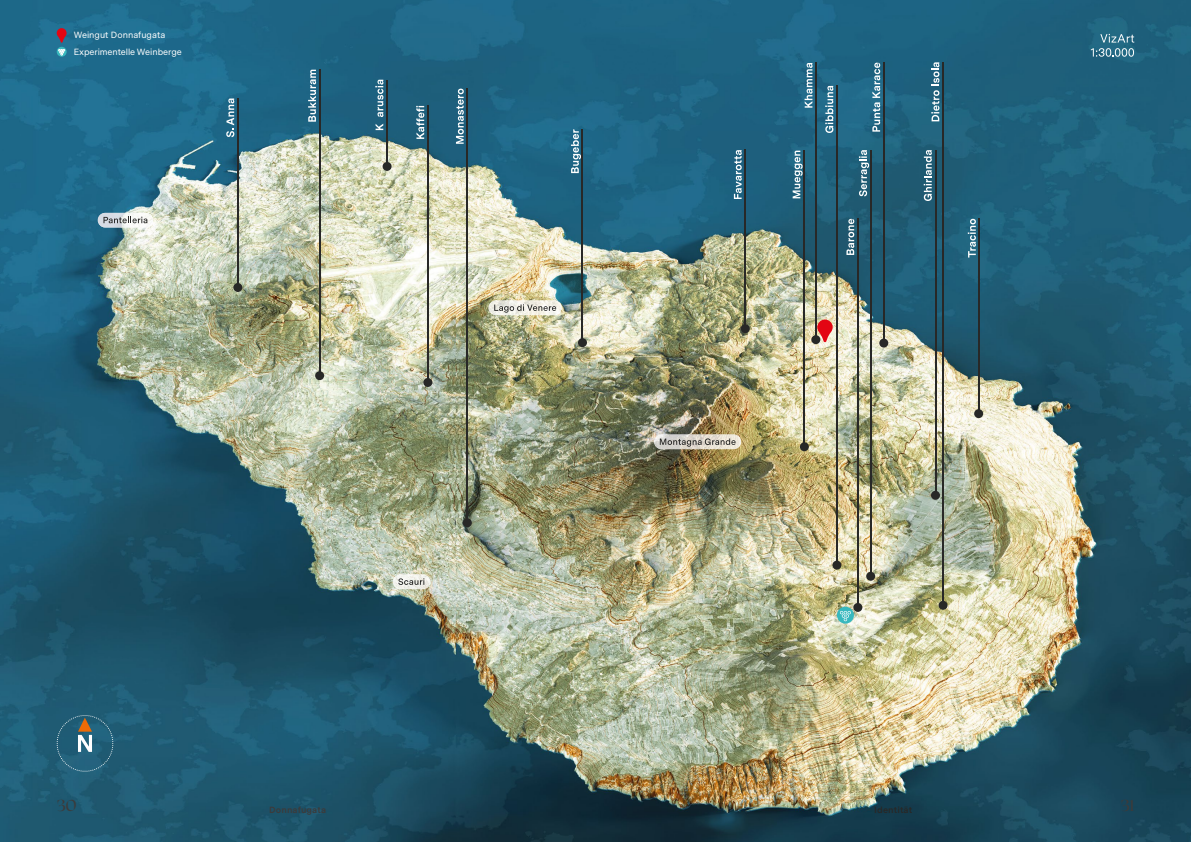
<style>
.page{position:relative;width:1191px;height:842px;background:#fff}
.page>*{position:absolute;margin:0;border:0;box-sizing:border-box;transform-origin:0 0}
.t1{font:500 16px "Ogg";color:#3c3b3b}
.t2{font:9px/17.2px "Messina Sans";color:#fff}
.t3{font:700 9px "Messina Sans";letter-spacing:.01em;color:#3c3b3b}
.t4{font:700 9px "Messina Sans";letter-spacing:.01em;color:#282827}
</style>
<div class="page">
<img style="left:0;top:0;width:1191px;height:842px">
<svg style="left:226px;top:99px;width:8px;height:38px"></svg>
<svg style="left:375px;top:124px;width:8px;height:6px"></svg>
<svg style="left:375px;top:80px;width:8px;height:37px"></svg>
<svg style="left:416px;top:106px;width:8px;height:33px"></svg>
<svg style="left:456px;top:89px;width:8px;height:55px"></svg>
<svg style="left:571px;top:129px;width:10px;height:44px"></svg>
<svg style="left:734px;top:150px;width:7px;height:49px"></svg>
<svg style="left:792px;top:151px;width:10px;height:47px"></svg>
<svg style="left:872px;top:63px;width:8px;height:69px"></svg>
<svg style="left:967px;top:219px;width:9px;height:39px"></svg>
<svg style="left:923px;top:150px;width:9px;height:51px"></svg>
<hr style="left:237px;top:98px;width:2px;height:189px;background:#282827">
<div style="left:233px;top:283px;width:9px;height:9px;background:#282827;border-radius:50%"></div>
<hr style="left:386px;top:80px;width:2px;height:86px;background:#282827">
<div style="left:382px;top:162px;width:9px;height:9px;background:#282827;border-radius:50%"></div>
<hr style="left:582px;top:129px;width:1px;height:214px;background:#282827">
<div style="left:578px;top:338px;width:9px;height:9px;background:#282827;border-radius:50%"></div>
<hr style="left:803px;top:151px;width:2px;height:296px;background:#282827">
<div style="left:800px;top:442px;width:9px;height:9px;background:#282827;border-radius:50%"></div>
<hr style="left:319px;top:69px;width:1px;height:307px;background:#282827">
<div style="left:315px;top:371px;width:9px;height:9px;background:#282827;border-radius:50%"></div>
<svg style="left:825px;top:86px;width:8px;height:47px"></svg>
<hr style="left:836px;top:85px;width:1px;height:480px;background:#282827">
<div style="left:832px;top:561px;width:9px;height:9px;background:#282827;border-radius:50%"></div>
<hr style="left:883px;top:62px;width:1px;height:281px;background:#282827">
<div style="left:879px;top:339px;width:9px;height:9px;background:#282827;border-radius:50%"></div>
<svg style="left:804px;top:63px;width:8px;height:45px"></svg>
<hr style="left:815px;top:62px;width:1px;height:278px;background:#282827">
<div style="left:811px;top:335px;width:9px;height:9px;background:#282827;border-radius:50%"></div>
<svg style="left:859px;top:150px;width:10px;height:46px"></svg>
<hr style="left:870px;top:150px;width:1px;height:426px;background:#282827">
<div style="left:866px;top:572px;width:9px;height:9px;background:#282827;border-radius:50%"></div>
<hr style="left:934px;top:150px;width:2px;height:345px;background:#282827">
<div style="left:931px;top:491px;width:9px;height:9px;background:#282827;border-radius:50%"></div>
<hr style="left:978px;top:219px;width:1px;height:195px;background:#282827">
<div style="left:974px;top:409px;width:9px;height:9px;background:#282827;border-radius:50%"></div>
<hr style="left:942px;top:62px;width:1px;height:543px;background:#282827">
<div style="left:938px;top:601px;width:9px;height:9px;background:#282827;border-radius:50%"></div>
<hr style="left:744px;top:150px;width:2px;height:179px;background:#282827">
<div style="left:741px;top:324px;width:9px;height:9px;background:#282827;border-radius:50%"></div>
<hr style="left:427px;top:105px;width:1px;height:277px;background:#282827">
<div style="left:423px;top:378px;width:9px;height:9px;background:#282827;border-radius:50%"></div>
<hr style="left:466px;top:88px;width:2px;height:435px;background:#282827">
<div style="left:463px;top:518px;width:9px;height:9px;background:#282827;border-radius:50%"></div>
<svg style="left:308px;top:70px;width:8px;height:52px"></svg>
<svg style="left:846px;top:219px;width:8px;height:36px"></svg>
<hr style="left:857px;top:219px;width:1px;height:388px;background:#282827">
<div style="left:853px;top:603px;width:9px;height:9px;background:#282827;border-radius:50%"></div>
<svg style="left:817px;top:319px;width:15px;height:23px"></svg>
<div style="left:837px;top:607px;width:17px;height:17px;background:#38b8be;border-radius:50%"></div>
<svg style="left:840px;top:611px;width:11px;height:10px"></svg>
<img style="left:393px;top:574px;width:37px;height:15px;border-radius:7px">
<img style="left:488px;top:301px;width:73px;height:14px;border-radius:7px">
<svg style="left:494px;top:304px;width:62px;height:9px"></svg>
<svg style="left:398px;top:578px;width:26px;height:7px"></svg>
<img style="left:98px;top:213px;width:55px;height:14px;border-radius:7px">
<svg style="left:103px;top:217px;width:44px;height:6px"></svg>
<img style="left:654px;top:435px;width:87px;height:14px;border-radius:7px">
<svg style="left:660px;top:438px;width:75px;height:9px"></svg>
<svg style="left:931px;top:62px;width:8px;height:59px"></svg>
<svg style="left:57px;top:715px;width:56px;height:57px;background:#366a7e"></svg>
<svg style="left:1090px;top:34px;width:44px;height:23px"></svg>
<svg style="left:57px;top:28px;width:10px;height:15px"></svg>
<svg style="left:57px;top:47px;width:10px;height:10px"></svg>
<svg style="left:58px;top:49px;width:7px;height:6px"></svg>
<p class="t2" style="left:74px;top:26px;width:110px">Weingut Donnafugata<br>Experimentelle Weinberge</p>
<h1 class="t1" style="left:57px;top:795px;width:22px">30</h1>
<p class="t3" style="left:269px;top:803px;width:59px">Donnafugata</p>
<p class="t4" style="left:874px;top:803px;width:40px">Identität</p>
<h1 class="t1" style="left:1120px;top:795px;width:15px">31</h1>
</div>
